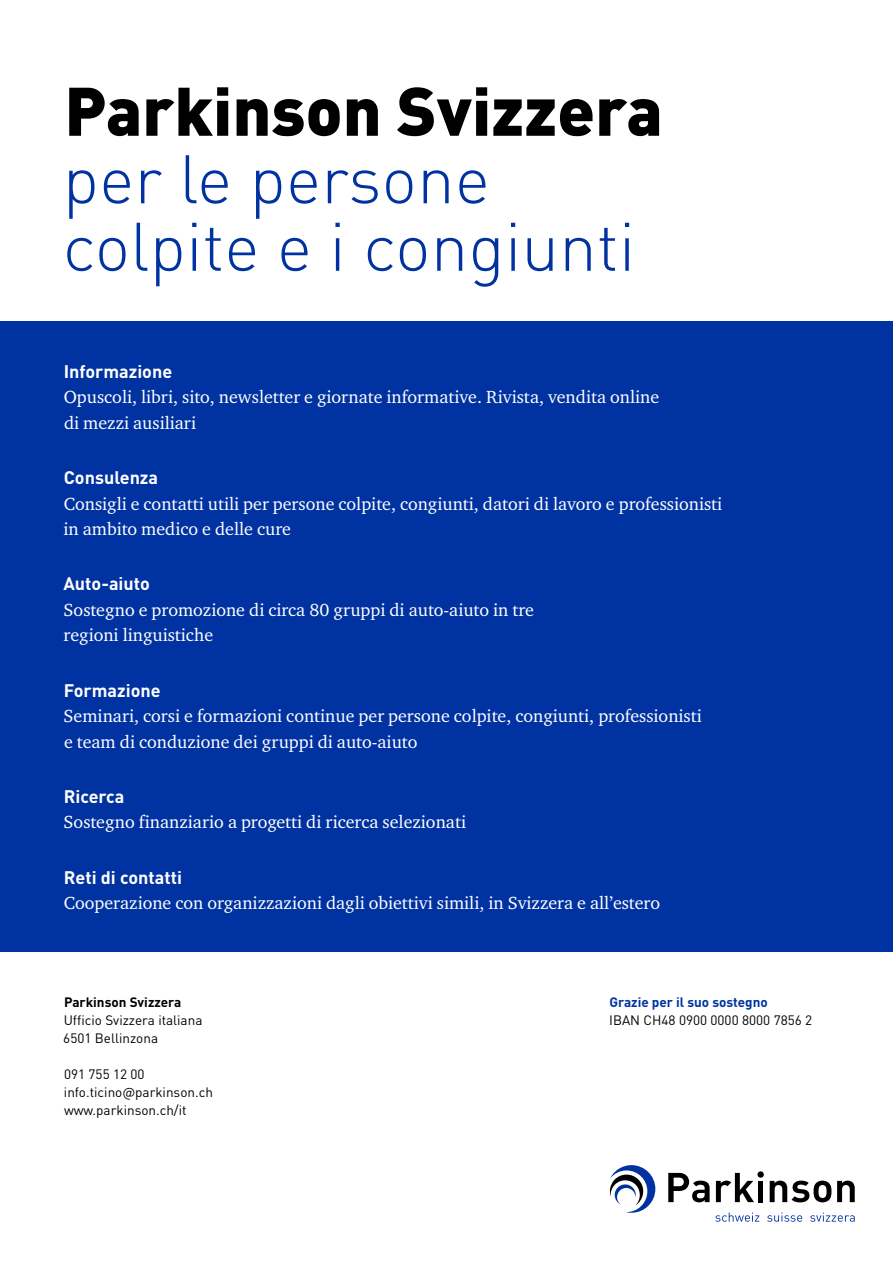
<style>
.page{position:relative;width:893px;height:1263px;background:#fff}
.page>*{position:absolute;margin:0;border:0;box-sizing:border-box;transform-origin:0 0}
.t1{font:300 67.5px "DIN Pro";color:#0033a1}
.t2{font:900 67.5px "DIN Pro";color:#000}
.t3{font:18px/25.5px "Charter ITC Std";color:#fff}
.t4{font:13.5px "DIN Pro";color:#000}
.t5{font:700 13.5px "DIN Pro";color:#0033a1}
.t6{font:700 13.5px "DIN Pro";color:#000}
.s1{font-family:"DIN Pro";font-weight:700}
</style>
<div class="page">
<div style="left:0;top:322px;width:893px;height:630px;background:#0033a1"></div>
<svg style="left:609px;top:1165px;width:46px;height:48px"></svg>
<svg style="left:715px;top:1212px;width:44px;height:10px"></svg>
<svg style="left:767px;top:1212px;width:35px;height:10px"></svg>
<svg style="left:810px;top:1212px;width:45px;height:10px"></svg>
<svg style="left:668px;top:1173px;width:42px;height:29px"></svg>
<svg style="left:716px;top:1173px;width:38px;height:29px"></svg>
<svg style="left:757px;top:1171px;width:7px;height:7px"></svg>
<div style="left:758px;top:1181px;width:5px;height:21px;background:#000"></div>
<svg style="left:770px;top:1180px;width:61px;height:22px"></svg>
<svg style="left:837px;top:1180px;width:18px;height:22px"></svg>
<p class="t2" style="left:64px;top:65px;width:600px">Parkinson Svizzera</p>
<p class="t1" style="left:63px;top:133px;width:429px">per le persone</p>
<p class="t1" style="left:63px;top:200px;width:574px">colpite e i congiunti</p>
<p class="t3" style="left:64px;top:359px;width:597px"><span class="s1">Informazione<br></span>Opuscoli, libri, sito, newsletter e giornate informative. Rivista, vendita online di mezzi ausiliari</p>
<p class="t3" style="left:64px;top:465px;width:660px"><span class="s1">Consulenza<br></span>Consigli e contatti utili per persone colpite, congiunti, datori di lavoro e professionisti in ambito medico e delle cure</p>
<p class="t3" style="left:63px;top:571px;width:472px"><span class="s1">Auto-aiuto<br></span>Sostegno e promozione di circa 80 gruppi di auto-aiuto in tre regioni linguistiche</p>
<p class="t3" style="left:64px;top:677px;width:640px"><span class="s1">Formazione<br></span>Seminari, corsi e formazioni continue per persone colpite, congiunti, professionisti e team di conduzione dei gruppi di auto-aiuto</p>
<p class="t3" style="left:64px;top:784px;width:404px"><span class="s1">Ricerca<br></span>Sostegno finanziario a progetti di ricerca selezionati</p>
<p class="t3" style="left:64px;top:864px;width:598px"><span class="s1">Reti di contatti<br></span>Cooperazione con organizzazioni dagli obiettivi simili, in Svizzera e all’estero</p>
<p class="t6" style="left:64px;top:993px;width:119px">Parkinson Svizzera</p>
<p class="t4" style="left:64px;top:1011px;width:140px">Ufficio Svizzera italiana</p>
<p class="t4" style="left:63px;top:1029px;width:96px">6501 Bellinzona</p>
<p class="t4" style="left:64px;top:1065px;width:82px">091 755 12 00</p>
<p class="t4" style="left:64px;top:1083px;width:150px">info.ticino@parkinson.ch</p>
<p class="t4" style="left:64px;top:1101px;width:124px">www.parkinson.ch/it</p>
<p class="t5" style="left:609px;top:993px;width:160px">Grazie per il suo sostegno</p>
<p class="t4" style="left:609px;top:1011px;width:205px">IBAN CH48 0900 0000 8000 7856 2</p>
</div>
